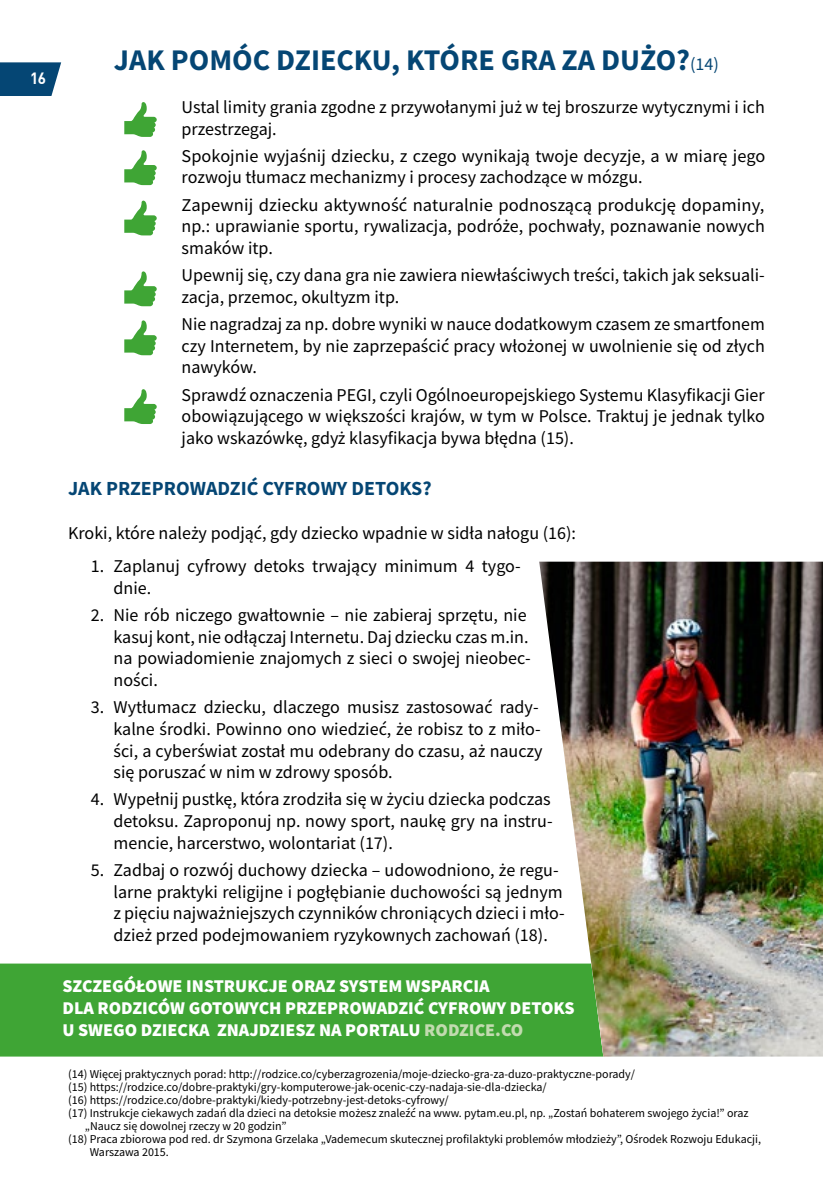
<style>
.page{position:relative;width:823px;height:1191px;background:#fff}
.page>*{position:absolute;margin:0;border:0;box-sizing:border-box;transform-origin:0 0}
.t1{font:700 30px "Source Sans Pro";color:#054674}
.t2{font:700 20px "Source Sans Pro";color:#054674}
.t3{font:18px/21.6px "Source Sans Pro";color:#000}
.t4{font:900 18px/21.6px "Source Sans Pro";color:#fff}
.t5{font:700 16px "DIN Pl";color:#fff;scale:.95 1}
.t6{font:12px "Source Sans Pro";color:#000}
.t7{font:300 9.6px "Open Sans";color:#000}
.s1{font-weight:400;font-size:18px}
.s2{color:#c2dbaf}
</style>
<div class="page">
<svg style="left:0;top:62px;width:61px;height:34px;background:#1a5680"></svg>
<div style="left:0;top:963px;width:539px;height:93px;background:#3fa535"></div>
<svg style="left:124px;top:102px;width:33px;height:35px"></svg>
<svg style="left:124px;top:150px;width:33px;height:35px"></svg>
<svg style="left:124px;top:201px;width:33px;height:34px"></svg>
<svg style="left:124px;top:271px;width:33px;height:35px"></svg>
<svg style="left:124px;top:320px;width:33px;height:35px"></svg>
<svg style="left:124px;top:389px;width:33px;height:35px"></svg>
<img style="left:539px;top:561px;width:283px;height:495px">
<p class="t5" style="left:30px;top:68px;width:19px">16</p>
<h1 class="t1" style="left:114px;top:39px;width:606px">JAK POMÓC DZIECKU, KTÓRE GRA ZA DUŻO?<span class="s1">(14)</span></h1>
<p class="t3" style="left:181px;top:96px;width:584px">Ustal limity grania zgodne z przywołanymi już w tej broszurze wytycznymi i ich przestrzegaj.</p>
<p class="t3" style="left:181px;top:145px;width:584px">Spokojnie wyjaśnij dziecku, z czego wynikają twoje decyzje, a w miarę jego rozwoju tłumacz mechanizmy i procesy zachodzące w mózgu.</p>
<p class="t3" style="left:181px;top:194px;width:584px;text-align:justify">Zapewnij dziecku aktywność naturalnie podnoszącą produkcję dopaminy, np.: uprawianie sportu, rywalizacja, podróże, pochwały, poznawanie nowych smaków itp.</p>
<p class="t3" style="left:181px;top:264px;width:584px">Upewnij się, czy dana gra nie zawiera niewłaściwych treści, takich jak seksuali&shy;zacja, przemoc, okultyzm itp.</p>
<p class="t3" style="left:181px;top:313px;width:584px;text-align:justify">Nie nagradzaj za np. dobre wyniki w nauce dodatkowym czasem ze smartfonem czy Internetem, by nie zaprzepaścić pracy włożonej w uwolnienie się od złych nawyków.</p>
<p class="t3" style="left:181px;top:384px;width:584px;text-align:justify">Sprawdź oznaczenia PEGI, czyli Ogólnoeuropejskiego Systemu Klasyfikacji Gier obowiązującego w większości krajów, w tym w Polsce. Traktuj je jednak tylko jako wskazówkę, gdyż klasyfikacja bywa błędna (15).</p>
<p class="t2" style="left:68px;top:475px;width:365px">JAK PRZEPROWADZIĆ CYFROWY DETOKS?</p>
<p class="t3" style="left:68px;top:522px;width:509px">Kroki, które należy podjąć, gdy dziecko wpadnie w sidła nałogu (16):</p>
<p class="t3" style="left:113px;top:555px;width:408px;text-indent:-23px">1. Zaplanuj cyfrowy detoks trwający minimum 4 tygo&shy;dnie.</p>
<p class="t3" style="left:113px;top:604px;width:418px;text-indent:-23px">2. Nie rób niczego gwałtownie – nie zabieraj sprzętu, nie kasuj kont, nie odłączaj Internetu. Daj dziecku czas m.in. na powiadomienie znajomych z sieci o swojej nieobec&shy;ności.</p>
<p class="t3" style="left:113px;top:696px;width:430px;text-indent:-23px">3. Wytłumacz dziecku, dlaczego musisz zastosować rady&shy;kalne środki. Powinno ono wiedzieć, że robisz to z miło&shy;ści, a cyberświat został mu odebrany do czasu, aż nauczy się poruszać w nim w zdrowy sposób.</p>
<p class="t3" style="left:113px;top:788px;width:440px;text-align:justify;text-indent:-23px">4. Wypełnij pustkę, która zrodziła się w życiu dziecka podczas detoksu. Zaproponuj np. nowy sport, naukę gry na instru&shy;mencie, harcerstwo, wolontariat (17).</p>
<p class="t3" style="left:113px;top:859px;width:452px;text-indent:-23px">5. Zadbaj o rozwój duchowy dziecka – udowodniono, że regu&shy;larne praktyki religijne i pogłębianie duchowości są jednym z pięciu najważniejszych czynników chroniących dzieci i mło&shy;dzież przed podejmowaniem ryzykownych zachowań (18).</p>
<p class="t4" style="left:62px;top:975px;width:513px">SZCZEGÓŁOWE INSTRUKCJE ORAZ SYSTEM WSPARCIA<br>DLA RODZICÓW GOTOWYCH PRZEPROWADZIĆ CYFROWY DETOKS<br>U SWEGO DZIECKA ZNAJDZIESZ NA PORTALU <span class="s2">RODZICE.CO</span></p>
<p class="t6" style="left:68px;top:1066px;width:568px">(14) Więcej praktycznych porad: http://rodzice.co/cyberzagrozenia/moje-dziecko-gra-za-duzo-praktyczne-porady/</p>
<p class="t6" style="left:68px;top:1079px;width:480px">(15) https://rodzice.co/dobre-praktyki/gry-komputerowe-jak-ocenic-czy-nadaja-sie-dla-dziecka/</p>
<p class="t6" style="left:68px;top:1092px;width:382px">(16) https://rodzice.co/dobre-praktyki/kiedy-potrzebny-jest-detoks-cyfrowy/</p>
<p class="t6" style="left:68px;top:1105px;width:681px">(17) Instrukcje ciekawych zadań dla dzieci na detoksie możesz znaleźć na www. pytam.eu.pl, np. „Zostań bohaterem swojego życia!” oraz</p>
<p class="t6" style="left:85px;top:1118px;width:203px">„Naucz się dowolnej rzeczy w 20 godzin”</p>
<p class="t6" style="left:68px;top:1131px;width:694px">(18) Praca zbiorowa pod red. dr Szymona Grzelaka „Vademecum skutecznej profilaktyki problemów młodzieży”, Ośrodek Rozwoju Edukacji,</p>
<p class="t6" style="left:90px;top:1144px;width:81px">Warszawa 2015.</p>
<p class="t7" style="left:485px;top:1132px;width:74px">lub. s. 17 detoks</p>
</div>
